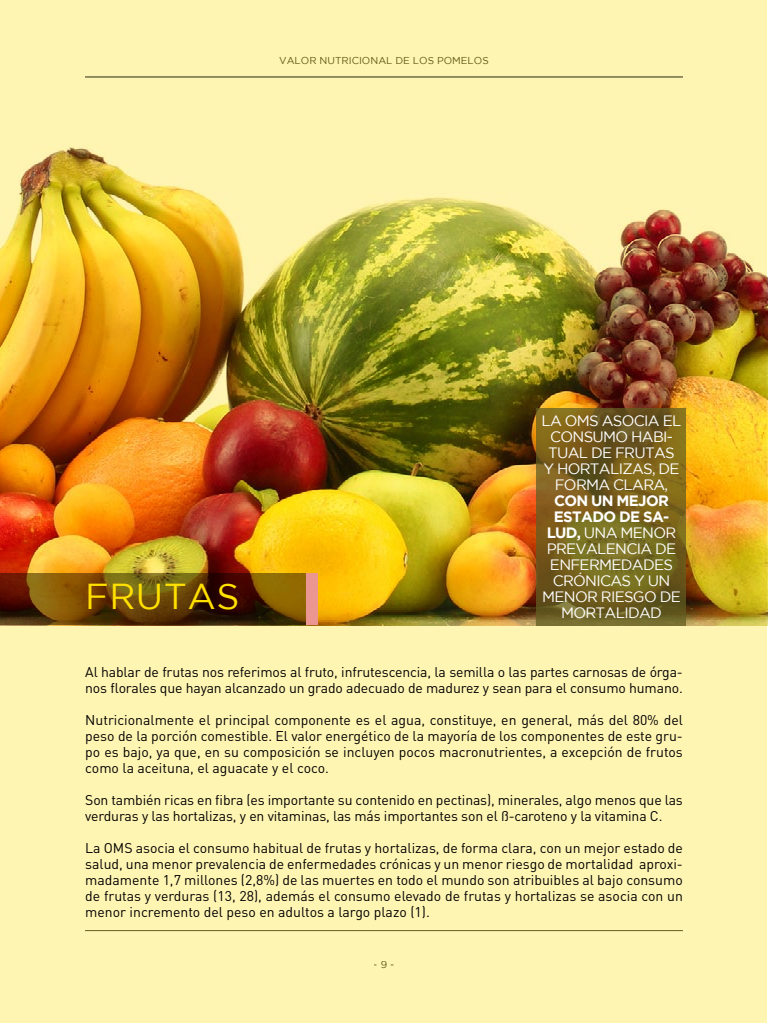
<style>
.page{position:relative;width:768px;height:1024px;background:#fff5b3}
.page>*{position:absolute;margin:0;border:0;box-sizing:border-box;transform-origin:0 0}
.t1{font:36px "Gotham";color:#ffe000}
.t2{font:15px/16px "Gotham";letter-spacing:-.045em;color:#fff}
.t3{font:700 15px "Gotham";letter-spacing:-.045em;color:#fff}
.t4{font:14px/16px "DIN";letter-spacing:-.01em;color:#000}
.t5{font:10px "Gotham";color:#635e21}
.s1{font-weight:400}
</style>
<div class="page">
<img style="left:0;top:0;width:768px;height:625px">
<hr style="left:85px;top:930px;width:598px;height:1px;background:#635e21">
<svg style="left:0;top:574px;width:306px;height:51px;background:#613b06"></svg>
<div style="left:306px;top:574px;width:12px;height:51px;background:#ec9691"></div>
<svg style="left:536px;top:408px;width:150px;height:218px;background:#75611e"></svg>
<hr style="left:85px;top:77px;width:598px;height:1px;background:#635e21">
<p class="t5" style="left:279px;top:55px;width:211px">VALOR NUTRICIONAL DE LOS POMELOS</p>
<h1 class="t1" style="left:85px;top:577px;width:26px">FRUTAS</h1>
<p class="t2" style="left:542px;top:412px;width:71px">LA OMS ASOCIA</p>
<p class="t2" style="left:663px;top:412px;width:10px">EL</p>
<p class="t2" style="left:550px;top:428px;width:12px">CONSUMO</p>
<p class="t2" style="left:631px;top:428px;width:43px">HABI-</p>
<p class="t2" style="left:548px;top:444px;width:11px">TUAL</p>
<p class="t2" style="left:591px;top:444px;width:44px">DE FRUTAS</p>
<p class="t2" style="left:543px;top:460px;width:35px">Y HORTALI</p>
<p class="t2" style="left:622px;top:460px;width:47px">ZAS, DE</p>
<p class="t2" style="left:555px;top:476px;width:22px">FORMA</p>
<p class="t2" style="left:613px;top:476px;width:12px">CLARA</p>
<p class="t2" style="left:665px;top:476px;width:5px">,</p>
<p class="t3" style="left:554px;top:492px;width:116px">CON UN MEJOR</p>
<p class="t3" style="left:554px;top:508px;width:117px">ESTADO DE SA-</p>
<p class="t3" style="left:547px;top:524px;width:49px">LUD, <span class="s1">UNA</span></p>
<p class="t2" style="left:621px;top:524px;width:12px">MENOR</p>
<p class="t2" style="left:547px;top:540px;width:11px">PREVALENCIA</p>
<p class="t2" style="left:655px;top:540px;width:11px">DE</p>
<p class="t2" style="left:550px;top:556px;width:46px">ENFERMEDADES<br>CRÓNICAS</p>
<p class="t2" style="left:634px;top:572px;width:25px">Y UN</p>
<p class="t2" style="left:542px;top:588px;width:12px">MENOR</p>
<p class="t2" style="left:601px;top:588px;width:9px">RIES</p>
<p class="t2" style="left:633px;top:588px;width:38px">GO DE</p>
<p class="t2" style="left:561px;top:604px;width:11px">MORTALIDAD</p>
<p class="t4" style="left:85px;top:664px;width:599px">Al hablar de frutas nos referimos al fruto, infrutescencia, la semilla o las partes carnosas de órga&shy;nos florales que hayan alcanzado un grado adecuado de madurez y sean para el consumo humano.</p>
<p class="t4" style="left:85px;top:712px;width:599px;text-align:justify">Nutricionalmente el principal componente es el agua, constituye, en general, más del 80% del peso de la porción comestible. El valor energético de la mayoría de los componentes de este gru&shy;po es bajo, ya que, en su composición se incluyen pocos macronutrientes, a excepción de frutos como la aceituna, el aguacate y el coco.</p>
<p class="t4" style="left:85px;top:792px;width:599px">Son también ricas en fibra (es importante su contenido en pectinas), minerales, algo menos que las verduras y las hortalizas, y en vitaminas, las más importantes son el ß-caroteno y la vitamina C.</p>
<p class="t4" style="left:85px;top:840px;width:599px;text-align:justify">La OMS asocia el consumo habitual de frutas y hortalizas, de forma clara, con un mejor estado de salud, una menor prevalencia de enfermedades crónicas y un menor riesgo de mortalidad aproxi&shy;madamente 1,7 millones (2,8%) de las muertes en todo el mundo son atribuibles al bajo consumo de frutas y verduras (13, 28), además el consumo elevado de frutas y hortalizas se asocia con un menor incremento del peso en adultos a largo plazo (1).</p>
<p class="t5" style="left:374px;top:959px;width:22px">- 9 -</p>
</div>
